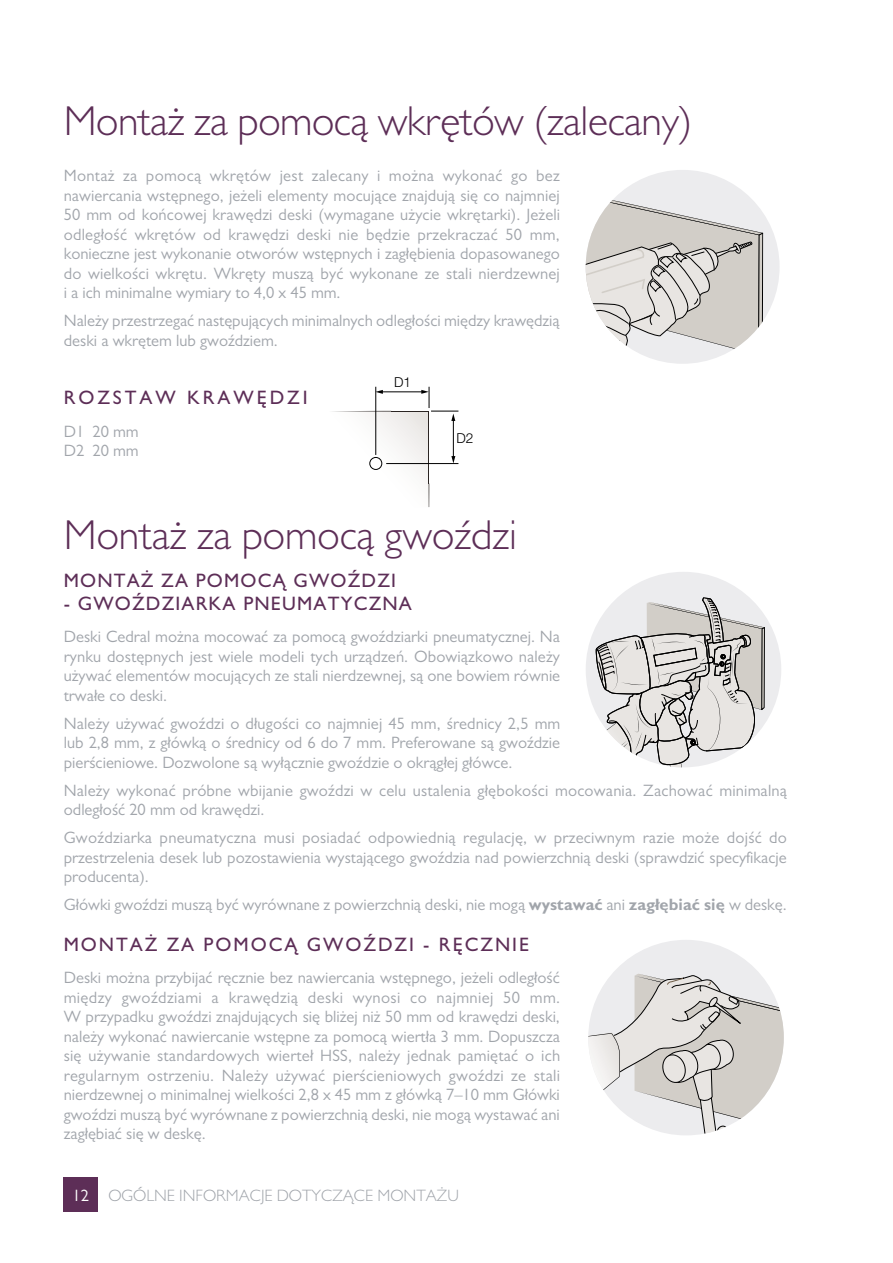
<style>
.page{position:relative;width:893px;height:1263px;background:#fff}
.page>*{position:absolute;margin:0;border:0;box-sizing:border-box;transform-origin:0 0}
.t1{font:300 42px "Gill Sans MT Pro";letter-spacing:-.01em;color:#5d2e57}
.t2{font:500 19.5px "Gill Sans MT Pro";letter-spacing:.06em;color:#5d2e57}
.t3{font:500 19.5px "Gill Sans MT Pro";letter-spacing:.1em;color:#5d2e57}
.t4{font:500 19.5px "Gill Sans MT Pro";letter-spacing:.15em;color:#5d2e57}
.t5{font:16.5px/19.5px "Gill Sans MT Pro";color:#a1a5ab;text-align:justify}
.t6{font:300 16.5px "Gill Sans MT Pro";color:#a1a5ab}
.t7{font:300 13.65px "Helvetica Neue";color:#000}
.s1{font-weight:700}
.s2{font-weight:400;color:#fff}
</style>
<div class="page">
<div style="left:64px;top:1178px;width:34px;height:34px;background:#5d2e57"></div>
<svg style="left:332px;top:387px;width:126px;height:120px"></svg>
<div style="left:588px;top:940px;width:196px;height:195px;background:#ececee;border-radius:50%"></div>
<svg style="left:588px;top:974px;width:196px;height:161px"></svg>
<div style="left:586px;top:170px;width:194px;height:194px;background:#ececee;border-radius:50%"></div>
<svg style="left:586px;top:195px;width:177px;height:169px"></svg>
<div style="left:586px;top:572px;width:195px;height:195px;background:#ececee;border-radius:50%"></div>
<svg style="left:586px;top:597px;width:179px;height:170px"></svg>
<h1 class="t1" style="left:64px;top:96px;width:630px">Montaż za pomocą wkrętów (zalecany)</h1>
<p class="t5" style="left:64px;top:166px;width:498px">Montaż za pomocą wkrętów jest zalecany i można wykonać go bez nawiercania wstępnego, jeżeli elementy mocujące znajdują się co najmniej 50 mm od końcowej krawędzi deski (wymagane użycie wkrętarki). Jeżeli odległość wkrętów od krawędzi deski nie będzie przekraczać 50 mm, konieczne jest wykonanie otworów wstępnych i zagłębienia dopasowanego do wielkości wkrętu. Wkręty muszą być wykonane ze stali nierdzewnej i a ich minimalne wymiary to 4,0 x 45 mm.</p>
<p class="t5" style="left:64px;top:311px;width:497px">Należy przestrzegać następujących minimalnych odległości między krawędzią deski a wkrętem lub gwoździem.</p>
<p class="t4" style="left:64px;top:386px;width:245px">ROZSTAW KRAWĘDZI</p>
<p class="t5" style="left:64px;top:421px;width:76px">D1 20 mm<br>D2 20 mm</p>
<p class="t7" style="left:394px;top:371px;width:19px">D1</p>
<p class="t7" style="left:456px;top:427px;width:19px">D2</p>
<h1 class="t1" style="left:64px;top:509px;width:455px">Montaż za pomocą gwoździ</h1>
<p class="t2" style="left:64px;top:569px;width:334px">MONTAŻ ZA POMOCĄ GWOŹDZI</p>
<p class="t2" style="left:64px;top:592px;width:350px">- GWOŹDZIARKA PNEUMATYCZNA</p>
<p class="t5" style="left:64px;top:627px;width:498px">Deski Cedral można mocować za pomocą gwoździarki pneumatycznej. Na rynku dostępnych jest wiele modeli tych urządzeń. Obowiązkowo należy używać elementów mocujących ze stali nierdzewnej, są one bowiem równie trwałe co deski.</p>
<p class="t5" style="left:64px;top:713px;width:498px">Należy używać gwoździ o długości co najmniej 45 mm, średnicy 2,5 mm lub 2,8 mm, z główką o średnicy od 6 do 7 mm. Preferowane są gwoździe pierścieniowe. Dozwolone są wyłącznie gwoździe o okrągłej główce.</p>
<p class="t5" style="left:64px;top:780px;width:725px">Należy wykonać próbne wbijanie gwoździ w celu ustalenia głębokości mocowania. Zachować minimalną odległość 20 mm od krawędzi.</p>
<p class="t5" style="left:64px;top:828px;width:725px">Gwoździarka pneumatyczna musi posiadać odpowiednią regulację, w przeciwnym razie może dojść do przestrzelenia desek lub pozostawienia wystającego gwoździa nad powierzchnią deski (sprawdzić specyfikacje producenta).</p>
<p class="t5" style="left:64px;top:895px;width:724px">Główki gwoździ muszą być wyrównane z powierzchnią deski, nie mogą <span class="s1">wystawać</span> ani <span class="s1">zagłębiać się</span> w deskę.</p>
<p class="t3" style="left:64px;top:933px;width:467px">MONTAŻ ZA POMOCĄ GWOŹDZI - RĘCZNIE</p>
<p class="t5" style="left:64px;top:968px;width:498px">Deski można przybijać ręcznie bez nawiercania wstępnego, jeżeli odległość między gwoździami a krawędzią deski wynosi co najmniej 50 mm.<br>W przypadku gwoździ znajdujących się bliżej niż 50 mm od krawędzi deski, należy wykonać nawiercanie wstępne za pomocą wiertła 3 mm. Dopuszcza się używanie standardowych wierteł HSS, należy jednak pamiętać o ich regularnym ostrzeniu. Należy używać pierścieniowych gwoździ ze stali nierdzewnej o minimalnej wielkości 2,8 x 45 mm z główką 7–10 mm Główki gwoździ muszą być wyrównane z powierzchnią deski, nie mogą wystawać ani zagłębiać się w deskę.</p>
<p class="t6" style="left:73px;top:1185px;width:388px"><span class="s2">12</span> OGÓLNE INFORMACJE DOTYCZĄCE MONTAŻU</p>
</div>
